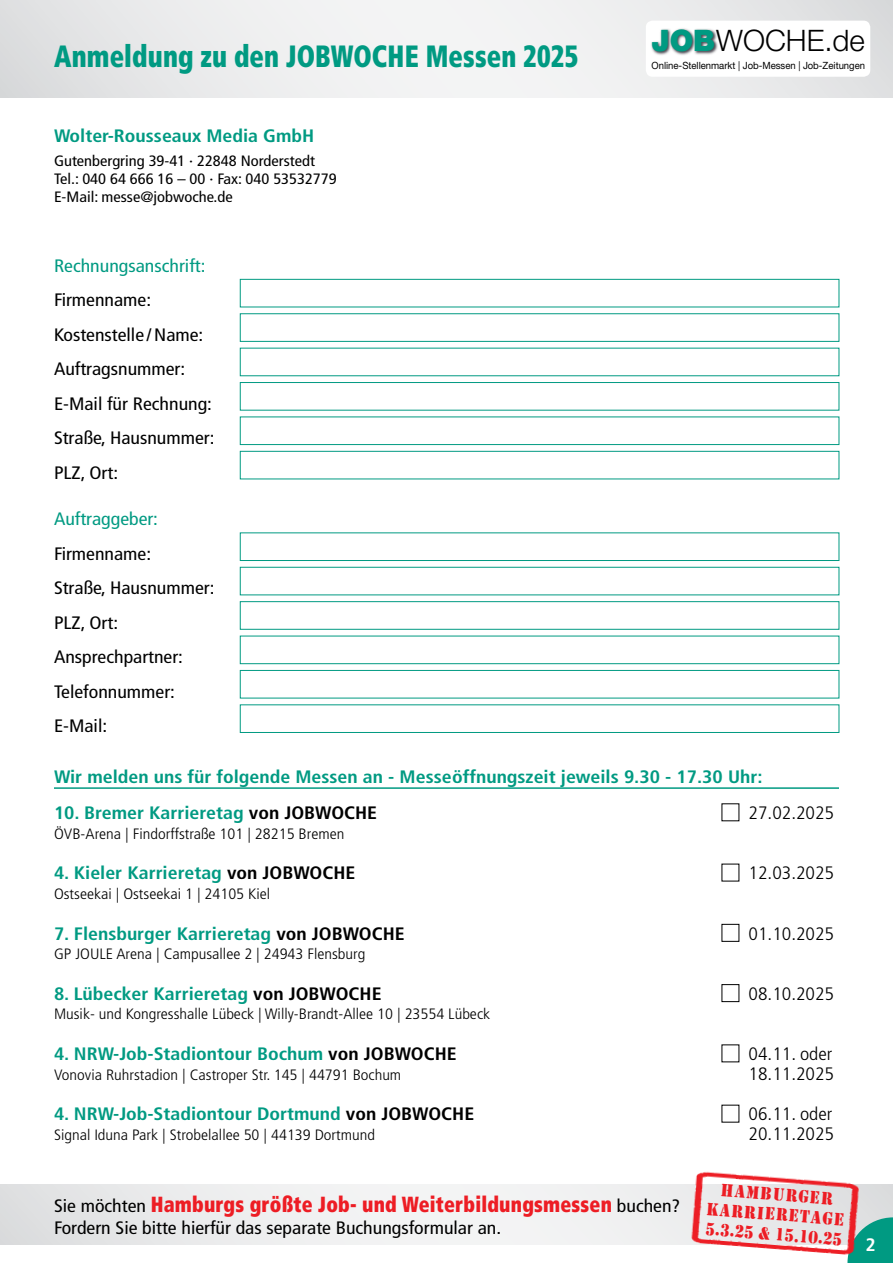
<style>
.page{position:relative;width:893px;height:1263px;background:#fff}
.page>*{position:absolute;margin:0;border:0;box-sizing:border-box;transform-origin:0 0}
.t1{font:900 condensed 30.75px "Frutiger";letter-spacing:.005em;color:#009a82;scale:.85 1}
.t2{font:300 29.7px "Helvetica Neue LT";color:#000}
.t3{font:900 condensed 21.9px "Frutiger";letter-spacing:.01em;color:#ed1d24;scale:.9 1}
.t4{font:700 condensed 18px "Frutiger";color:#009a82;scale:1.1 1}
.t5{font:condensed 18px/34.5px "Frutiger";color:#000;scale:1.1 1}
.t6{font:300 condensed 18px "Frutiger";color:#000;scale:1.1 1}
.t7{font:condensed 18px "Frutiger";color:#009a82;scale:1.1 1}
.t8{font:700 condensed 18px "Frutiger";color:#fff;scale:1.1 1}
.t9{font:16.5px/19.8px "Stencil Std";color:#ed1d24;text-align:center;scale:.9 1}
.t10{font:300 condensed 15px "Frutiger";color:#000;scale:1.1 1}
.t11{font:condensed 15px/18px "Frutiger";color:#000;scale:1.1 1}
.t12{font:9.9px "Helvetica Neue CE";color:#000;scale:.96 1}
.s1{font-weight:900;color:#009a82}
.s2{color:#000}
.s3{font-weight:400;font-size:18px;color:#000}
</style>
<div class="page">
<svg style="left:0;top:0;width:893px;height:97px"></svg>
<svg style="left:0;top:1184px;width:893px;height:60px"></svg>
<div style="left:240px;top:279px;width:599px;height:28px;border:1px solid #009a82"></div>
<div style="left:240px;top:313px;width:599px;height:29px;border:1px solid #009a82"></div>
<div style="left:240px;top:382px;width:599px;height:28px;border:1px solid #009a82"></div>
<div style="left:240px;top:416px;width:599px;height:29px;border:1px solid #009a82"></div>
<div style="left:240px;top:451px;width:599px;height:28px;border:1px solid #009a82"></div>
<div style="left:240px;top:532px;width:599px;height:29px;border:1px solid #009a82"></div>
<div style="left:240px;top:567px;width:599px;height:28px;border:1px solid #009a82"></div>
<div style="left:240px;top:601px;width:599px;height:29px;border:1px solid #009a82"></div>
<div style="left:240px;top:636px;width:599px;height:28px;border:1px solid #009a82"></div>
<div style="left:240px;top:670px;width:599px;height:28px;border:1px solid #009a82"></div>
<div style="left:240px;top:704px;width:599px;height:29px;border:1px solid #009a82"></div>
<div style="left:646px;top:21px;width:224px;height:56px;background:#fff;border-radius:7px"></div>
<img style="left:651px;top:28px;width:67px;height:27px">
<svg style="left:865px;top:1217px;width:28px;height:46px"></svg>
<img style="left:687px;top:1171px;width:178px;height:92px">
<hr style="left:54px;top:787px;width:785px;height:2px;background:#009a82">
<div style="left:722px;top:924px;width:17px;height:18px;border:1px solid #000"></div>
<div style="left:722px;top:984px;width:17px;height:18px;border:1px solid #000"></div>
<h1 class="t1" style="left:54px;top:38px;width:618px">Anmeldung zu den JOBWOCHE Messen 2025</h1>
<p class="t4" style="left:54px;top:125px;width:238px">Wolter-Rousseaux Media GmbH</p>
<p class="t11" style="left:54px;top:152px;width:258px">Gutenbergring 39-41 · 22848 Norderstedt<br>Tel.: 040 64 666 16 – 00 · Fax: 040 53532779<br>E-Mail: messe@jobwoche.de</p>
<p class="t7" style="left:54px;top:255px;width:139px">Rechnungsanschrift:</p>
<p class="t5" style="left:54px;top:283px;width:147px">Firmenname:<br>Kostenstelle /Name:<br>Auftragsnummer:<br>E-Mail für Rechnung:<br>Straße, Hausnummer:<br>PLZ, Ort:</p>
<p class="t7" style="left:54px;top:509px;width:96px">Auftraggeber:</p>
<p class="t5" style="left:54px;top:536px;width:147px">Firmenname:<br>Straße, Hausnummer:<br>PLZ, Ort:<br>Ansprechpartner:<br>Telefonnummer:<br>E-Mail:</p>
<h2 class="t2" style="left:652px;top:22px;width:215px"><span class="s1">JOB</span>WOCHE.de</h2>
<p class="t12" style="left:651px;top:59px;width:224px">Online-Stellenmarkt | Job-Messen | Job-Zeitungen</p>
<p class="t4" style="left:54px;top:766px;width:646px">Wir melden uns für folgende Messen an - Messeöffnungszeit jeweils 9.30 - 17.30 Uhr:</p>
<p class="t4" style="left:54px;top:802px;width:295px">10. Bremer Karrieretag <span class="s2">von JOBWOCHE</span></p>
<p class="t6" style="left:749px;top:803px;width:79px">27.02.2025</p>
<p class="t10" style="left:54px;top:825px;width:265px">ÖVB-Arena | Findorffstraße 101 | 28215 Bremen</p>
<p class="t4" style="left:54px;top:862px;width:275px">4. Kieler Karrieretag <span class="s2">von JOBWOCHE</span></p>
<p class="t6" style="left:749px;top:863px;width:79px">12.03.2025</p>
<p class="t10" style="left:54px;top:885px;width:198px">Ostseekai | Ostseekai 1 | 24105 Kiel</p>
<p class="t4" style="left:54px;top:923px;width:320px">7. Flensburger Karrieretag <span class="s2">von JOBWOCHE</span></p>
<p class="t6" style="left:749px;top:923px;width:79px">01.10.2025</p>
<p class="t10" style="left:54px;top:945px;width:285px">GP JOULE Arena | Campusallee 2 | 24943 Flensburg</p>
<p class="t4" style="left:54px;top:983px;width:299px">8. Lübecker Karrieretag <span class="s2">von JOBWOCHE</span></p>
<p class="t6" style="left:749px;top:983px;width:79px">08.10.2025</p>
<p class="t10" style="left:54px;top:1006px;width:398px">Musik- und Kongresshalle Lübeck | Willy-Brandt-Allee 10 | 23554 Lübeck</p>
<p class="t4" style="left:54px;top:1043px;width:368px">4. NRW-Job-Stadiontour Bochum <span class="s2">von JOBWOCHE</span></p>
<p class="t6" style="left:749px;top:1044px;width:78px">04.11. oder</p>
<p class="t10" style="left:54px;top:1066px;width:317px">Vonovia Ruhrstadion | Castroper Str. 145 | 44791 Bochum</p>
<p class="t6" style="left:748px;top:1063px;width:79px">18.11.2025</p>
<p class="t4" style="left:54px;top:1103px;width:384px">4. NRW-Job-Stadiontour Dortmund <span class="s2">von JOBWOCHE</span></p>
<p class="t6" style="left:749px;top:1104px;width:78px">06.11. oder</p>
<p class="t10" style="left:54px;top:1126px;width:293px">Signal Iduna Park | Strobelallee 50 | 44139 Dortmund</p>
<p class="t6" style="left:748px;top:1123px;width:79px">20.11.2025</p>
<p class="t3" style="left:54px;top:1191px;width:697px"><span class="s3">Sie möchten</span> Hamburgs größte Job- und Weiterbildungsmessen <span class="s3">buchen?</span></p>
<p class="t5" style="left:54px;top:1210px;width:408px">Fordern Sie bitte hierfür das separate Buchungsformular an.</p>
<p class="t9" style="left:709px;top:1180px;width:155px;rotate:4deg">Hamburger<br>Karrieretage<br>5.3.25 &amp; 15.10.25</p>
<p class="t8" style="left:865px;top:1234px;width:11px">2</p>
</div>
